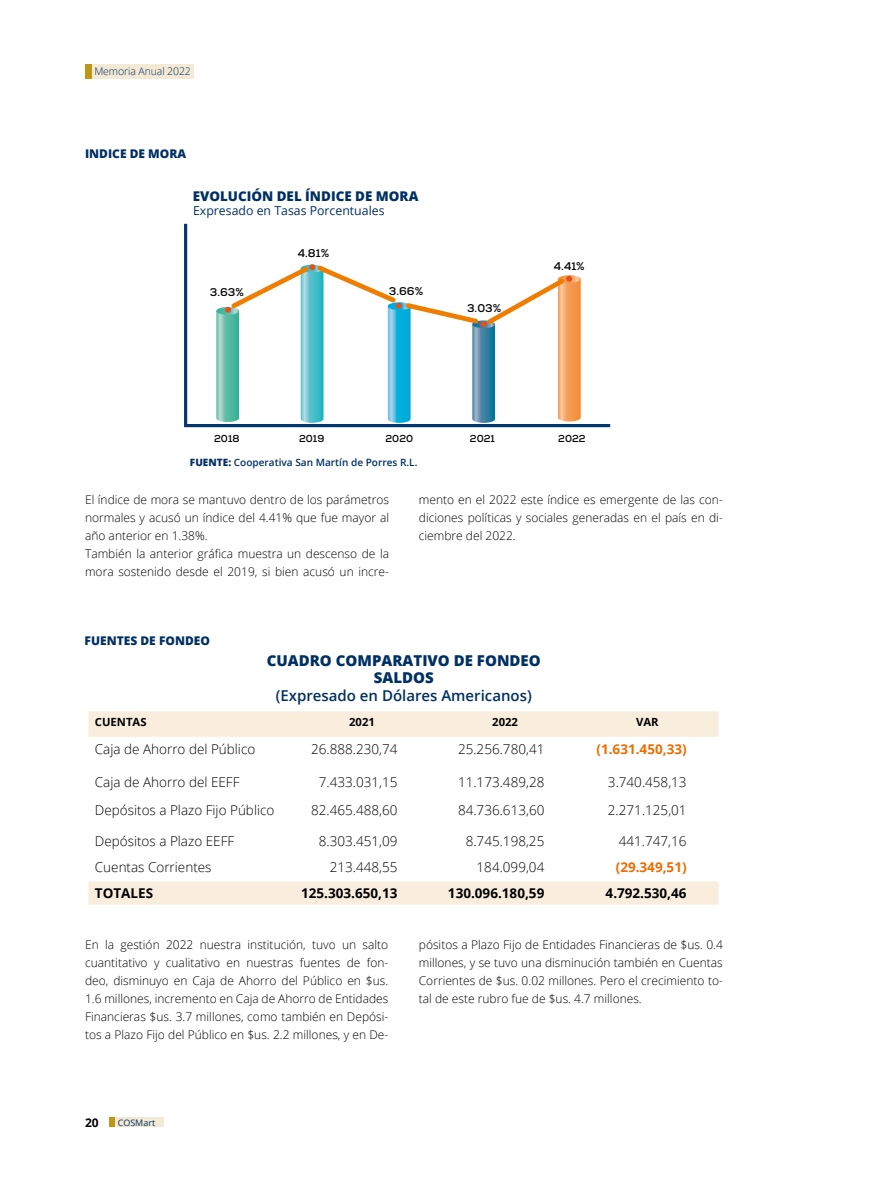
<style>
.page{position:relative;width:893px;height:1191px;background:#fff}
.page>*{position:absolute;margin:0;border:0;box-sizing:border-box;transform-origin:0 0}
.t1{font:800 15px/16.5px "Open Sans";color:#003063;text-align:center}
.t2{font:600 15px "Open Sans";color:#003063}
.t3{font:300 13.5px "Open Sans";color:#000}
.t4{font:700 13.5px "Open Sans";color:#000}
.t5{font:700 13.5px "Open Sans";color:#ed6d05}
.t6{font:800 13.35px "Open Sans";color:#003063}
.t7{font:12.3px "Open Sans";color:#003063}
.t8{font:300 12px/18px "Open Sans";color:#000;text-align:justify}
.t9{font:800 12px "Open Sans";color:#003063}
.t10{font:700 12px "Open Sans";color:#000}
.t11{font:700 11.25px "Nexa";color:#000}
.t12{font:700 11.25px "Open Sans";color:#000}
.t13{font:300 10.5px "Open Sans";letter-spacing:-.01em;color:#003063}
.t14{font:600 10.05px "Open Sans";color:#003063}
.t15{font:700 10.05px "Nexa";color:#000}
.t16{font:9px "Open Sans";color:#003063}
.s1{font-weight:800}
</style>
<div class="page">
<div style="left:112px;top:1117px;width:51px;height:10px;background:#f3e9d4"></div>
<div style="left:109px;top:1117px;width:5px;height:10px;background:#c09618"></div>
<div style="left:85px;top:64px;width:109px;height:14px;background:#f3e9d4"></div>
<div style="left:85px;top:64px;width:6px;height:14px;background:#c09618"></div>
<svg style="left:88px;top:711px;width:630px;height:193px"></svg>
<svg style="left:184px;top:224px;width:426px;height:203px"></svg>
<svg style="left:216px;top:262px;width:365px;height:161px"></svg>
<p class="t13" style="left:94px;top:64px;width:98px">Memoria Anual 2022</p>
<p class="t9" style="left:85px;top:145px;width:103px">INDICE DE MORA</p>
<p class="t6" style="left:193px;top:186px;width:227px">EVOLUCIÓN DEL ÍNDICE DE MORA</p>
<p class="t7" style="left:193px;top:202px;width:193px">Expresado en Tasas Porcentuales</p>
<p class="t11" style="left:210px;top:285px;width:35px">3.63%</p>
<p class="t15" style="left:214px;top:432px;width:27px">2018</p>
<p class="t11" style="left:298px;top:245px;width:33px">4.81%</p>
<p class="t11" style="left:389px;top:284px;width:36px">3.66%</p>
<p class="t11" style="left:467px;top:301px;width:35px">3.03%</p>
<p class="t11" style="left:554px;top:259px;width:32px">4.41%</p>
<p class="t15" style="left:299px;top:432px;width:27px">2019</p>
<p class="t15" style="left:385px;top:432px;width:29px">2020</p>
<p class="t15" style="left:470px;top:432px;width:27px">2021</p>
<p class="t15" style="left:558px;top:432px;width:29px">2022</p>
<p class="t14" style="left:190px;top:456px;width:229px"><span class="s1">FUENTE:</span> Cooperativa San Martín de Porres R.L.</p>
<p class="t8" style="left:85px;top:490px;width:306px;text-align:left">El índice de mora se mantuvo dentro de los parámetros normales y acusó un índice del 4.41% que fue mayor al año anterior en 1.38%.<br>También la anterior gráfica muestra un descenso de la mora sostenido desde el 2019, si bien acusó un incre-</p>
<p class="t8" style="left:419px;top:490px;width:306px">mento en el 2022 este índice es emergente de las con&shy;diciones políticas y sociales generadas en el país en di&shy;ciembre del 2022.</p>
<p class="t9" style="left:85px;top:631px;width:127px">FUENTES DE FONDEO</p>
<p class="t1" style="left:267px;top:652px;width:275px">CUADRO COMPARATIVO DE FONDEO<br>SALDOS</p>
<p class="t2" style="left:276px;top:685px;width:258px">(Expresado en Dólares Americanos)</p>
<p class="t12" style="left:95px;top:714px;width:53px">CUENTAS</p>
<p class="t12" style="left:349px;top:714px;width:27px">2021</p>
<p class="t12" style="left:492px;top:714px;width:27px">2022</p>
<p class="t12" style="left:636px;top:714px;width:24px">VAR</p>
<p class="t3" style="left:95px;top:739px;width:162px">Caja de Ahorro del Público</p>
<p class="t3" style="left:311px;top:739px;width:88px">26.888.230,74</p>
<p class="t3" style="left:458px;top:739px;width:88px">25.256.780,41</p>
<p class="t5" style="left:596px;top:739px;width:92px">(1.631.450,33)</p>
<p class="t3" style="left:95px;top:772px;width:146px">Caja de Ahorro del EEFF</p>
<p class="t3" style="left:319px;top:772px;width:80px">7.433.031,15</p>
<p class="t3" style="left:458px;top:772px;width:88px">11.173.489,28</p>
<p class="t3" style="left:608px;top:772px;width:80px">3.740.458,13</p>
<p class="t3" style="left:95px;top:801px;width:181px">Depósitos a Plazo Fijo Público</p>
<p class="t3" style="left:311px;top:801px;width:88px">82.465.488,60</p>
<p class="t3" style="left:458px;top:801px;width:88px">84.736.613,60</p>
<p class="t3" style="left:608px;top:801px;width:80px">2.271.125,01</p>
<p class="t3" style="left:95px;top:832px;width:141px">Depósitos a Plazo EEFF</p>
<p class="t3" style="left:319px;top:832px;width:80px">8.303.451,09</p>
<p class="t3" style="left:466px;top:832px;width:80px">8.745.198,25</p>
<p class="t3" style="left:619px;top:832px;width:69px">441.747,16</p>
<p class="t3" style="left:95px;top:857px;width:118px">Cuentas Corrientes</p>
<p class="t3" style="left:330px;top:857px;width:69px">213.448,55</p>
<p class="t3" style="left:477px;top:857px;width:69px">184.099,04</p>
<p class="t5" style="left:616px;top:857px;width:72px">(29.349,51)</p>
<p class="t4" style="left:95px;top:883px;width:60px">TOTALES</p>
<p class="t4" style="left:301px;top:883px;width:98px">125.303.650,13</p>
<p class="t4" style="left:448px;top:883px;width:98px">130.096.180,59</p>
<p class="t4" style="left:606px;top:883px;width:82px">4.792.530,46</p>
<p class="t8" style="left:85px;top:935px;width:305px">En la gestión 2022 nuestra institución, tuvo un salto cuantitativo y cualitativo en nuestras fuentes de fon&shy;deo, disminuyo en Caja de Ahorro del Público en $us.<br>1.6 millones, incremento en Caja de Ahorro de Entidades Financieras $us. 3.7 millones, como también en Depósi&shy;tos a Plazo Fijo del Público en $us. 2.2 millones, y en De-</p>
<p class="t8" style="left:419px;top:935px;width:306px">pósitos a Plazo Fijo de Entidades Financieras de $us. 0.4 millones, y se tuvo una disminución también en Cuentas Corrientes de $us. 0.02 millones. Pero el crecimiento to&shy;tal de este rubro fue de $us. 4.7 millones.</p>
<p class="t10" style="left:85px;top:1113px;width:15px">20</p>
<p class="t16" style="left:118px;top:1116px;width:39px">COSMart</p>
</div>
